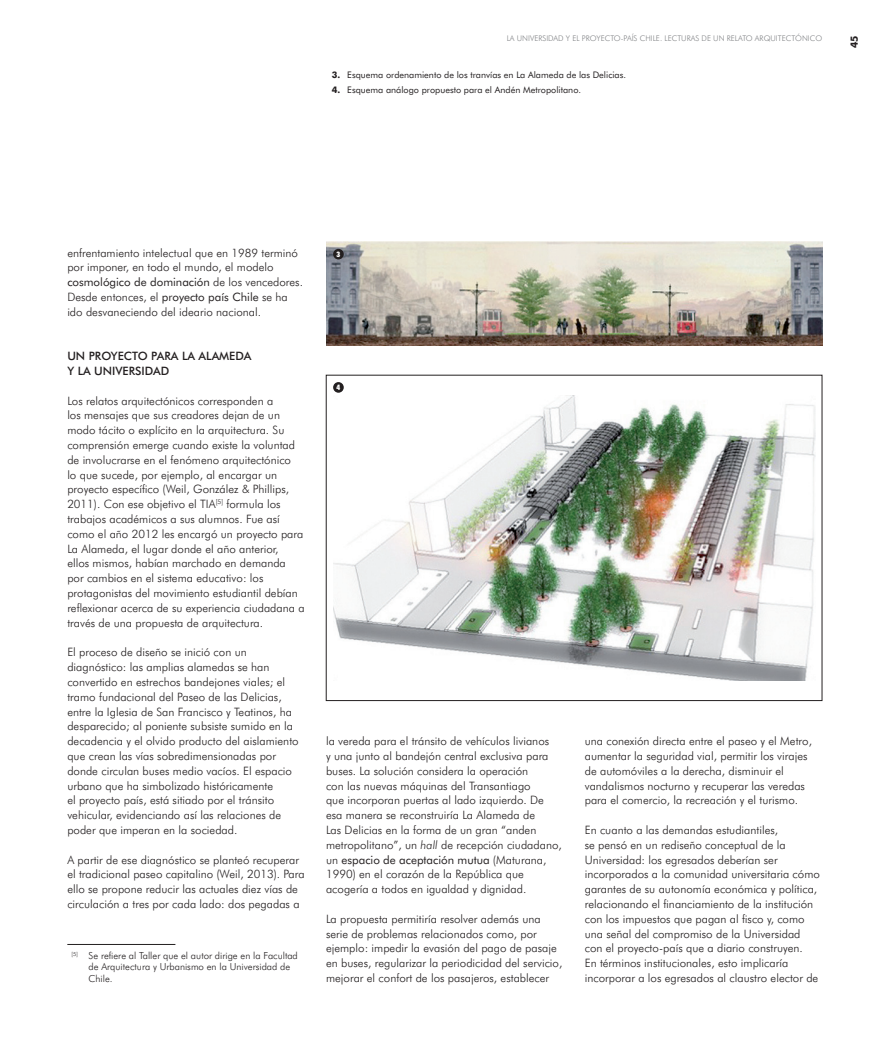
<style>
.page{position:relative;width:886px;height:1046px;background:#fff}
.page>*{position:absolute;margin:0;border:0;box-sizing:border-box;transform-origin:0 0}
.t1{font:300 11.5px/14.8px "Futura BT";color:#231f20}
.t2{font:500 11.5px/14.8px "Futura BT";color:#231f20}
.t3{font:700 10px "Futura BT";color:#231f20}
.t4{font:300 9.75px/11.6px "Futura BT";color:#231f20}
.t5{font:9px "Futura BT";color:#231f20}
.t6{font:300 7.75px "Futura BT";color:#808285}
.t7{font:900 condensed 7.5px "Futura BT";color:#fff}
.s1{font-weight:700}
.s2{font-weight:400}
.s3{font-style:italic}
</style>
<div class="page">
<img style="left:326px;top:242px;width:496px;height:103px">
<img style="left:333px;top:395px;width:482px;height:285px">
<div style="left:333px;top:249px;width:11px;height:10px;background:#231f20;border-radius:50%"></div>
<div style="left:333px;top:382px;width:11px;height:10px;background:#231f20;border-radius:50%"></div>
<hr style="left:67px;top:944px;width:108px;height:1px;background:#231f20">
<p class="t6" style="left:507px;top:34px;width:317px">LA UNIVERSIDAD Y EL PROYECTO-PAÍS CHILE. LECTURAS DE UN RELATO ARQUITECTÓNICO</p>
<p class="t5" style="left:332px;top:69px;width:296px"><span class="s1">3.</span> Esquema ordenamiento de los tranvías en La Alameda de las Delicias.</p>
<p class="t5" style="left:332px;top:84px;width:251px"><span class="s1">4.</span> Esquema análogo propuesto para el Andén Metropolitano.</p>
<p class="t3" style="left:848px;top:48px;width:14px;rotate:-90deg">45</p>
<p class="t1" style="left:67px;top:245px;width:237px">enfrentamiento intelectual que en 1989 terminó por imponer, en todo el mundo, el modelo <span class="s2">cosmológico de dominación</span> de los vencedores.<br>Desde entonces, el <span class="s2">proyecto país Chile</span> se ha ido desvaneciendo del ideario nacional.</p>
<p class="t2" style="left:67px;top:348px;width:186px">UN PROYECTO PARA LA ALAMEDA<br>Y LA UNIVERSIDAD</p>
<p class="t1" style="left:67px;top:393px;width:239px">Los relatos arquitectónicos corresponden a<br>los mensajes que sus creadores dejan de un modo tácito o explícito en la arquitectura. Su comprensión emerge cuando existe la voluntad de involucrarse en el fenómeno arquitectónico<br>lo que sucede, por ejemplo, al encargar un proyecto específico (Weil, González &amp; Phillips, 2011). Con ese objetivo el TIA<sup>[5]</sup> formula los trabajos académicos a sus alumnos. Fue así como el año 2012 les encargó un proyecto para La Alameda, el lugar donde el año anterior,<br>ellos mismos, habían marchado en demanda por cambios en el sistema educativo: los protagonistas del movimiento estudiantil debían reflexionar acerca de su experiencia ciudadana a través de una propuesta de arquitectura.</p>
<p class="t1" style="left:67px;top:644px;width:233px">El proceso de diseño se inició con un diagnóstico: las amplias alamedas se han convertido en estrechos bandejones viales; el tramo fundacional del Paseo de las Delicias, entre la Iglesia de San Francisco y Teatinos, ha desparecido; al poniente subsiste sumido en la decadencia y el olvido producto del aislamiento que crean las vías sobredimensionadas por donde circulan buses medio vacíos. El espacio urbano que ha simbolizado históricamente<br>el proyecto país, está sitiado por el tránsito vehicular, evidenciando así las relaciones de poder que imperan en la sociedad.</p>
<p class="t1" style="left:67px;top:851px;width:239px">A partir de ese diagnóstico se planteó recuperar el tradicional paseo capitalino (Weil, 2013). Para ello se propone reducir las actuales diez vías de circulación a tres por cada lado: dos pegadas a</p>
<p class="t4" style="left:89px;top:949px;width:211px;text-indent:-17px"><sup>[5]</sup> Se refiere al Taller que el autor dirige en la Facultad de Arquitectura y Urbanismo en la Universidad de<br>Chile.</p>
<p class="t7" style="left:337px;top:250px;width:5px">3</p>
<p class="t7" style="left:337px;top:383px;width:5px">4</p>
<p class="t1" style="left:326px;top:733px;width:237px">la vereda para el tránsito de vehículos livianos<br>y una junto al bandejón central exclusiva para buses. La solución considera la operación<br>con las nuevas máquinas del Transantiago<br>que incorporan puertas al lado izquierdo. De esa manera se reconstruiría La Alameda de<br>Las Delicias en la forma de un gran “anden metropolitano”, un <span class="s3">hall</span> de recepción ciudadano, un <span class="s2">espacio de aceptación mutua</span> (Maturana, 1990) en el corazón de la República que acogería a todos en igualdad y dignidad.</p>
<p class="t1" style="left:326px;top:911px;width:238px">La propuesta permitiría resolver además una serie de problemas relacionados como, por ejemplo: impedir la evasión del pago de pasaje en buses, regularizar la periodicidad del servicio, mejorar el confort de los pasajeros, establecer</p>
<p class="t1" style="left:585px;top:733px;width:229px">una conexión directa entre el paseo y el Metro, aumentar la seguridad vial, permitir los virajes de automóviles a la derecha, disminuir el vandalismos nocturno y recuperar las veredas para el comercio, la recreación y el turismo.</p>
<p class="t1" style="left:585px;top:822px;width:237px">En cuanto a las demandas estudiantiles,<br>se pensó en un rediseño conceptual de la Universidad: los egresados deberían ser incorporados a la comunidad universitaria cómo garantes de su autonomía económica y política, relacionando el financiamiento de la institución con los impuestos que pagan al fisco y, como una señal del compromiso de la Universidad con el proyecto-país que a diario construyen.<br>En términos institucionales, esto implicaría incorporar a los egresados al claustro elector de</p>
</div>
